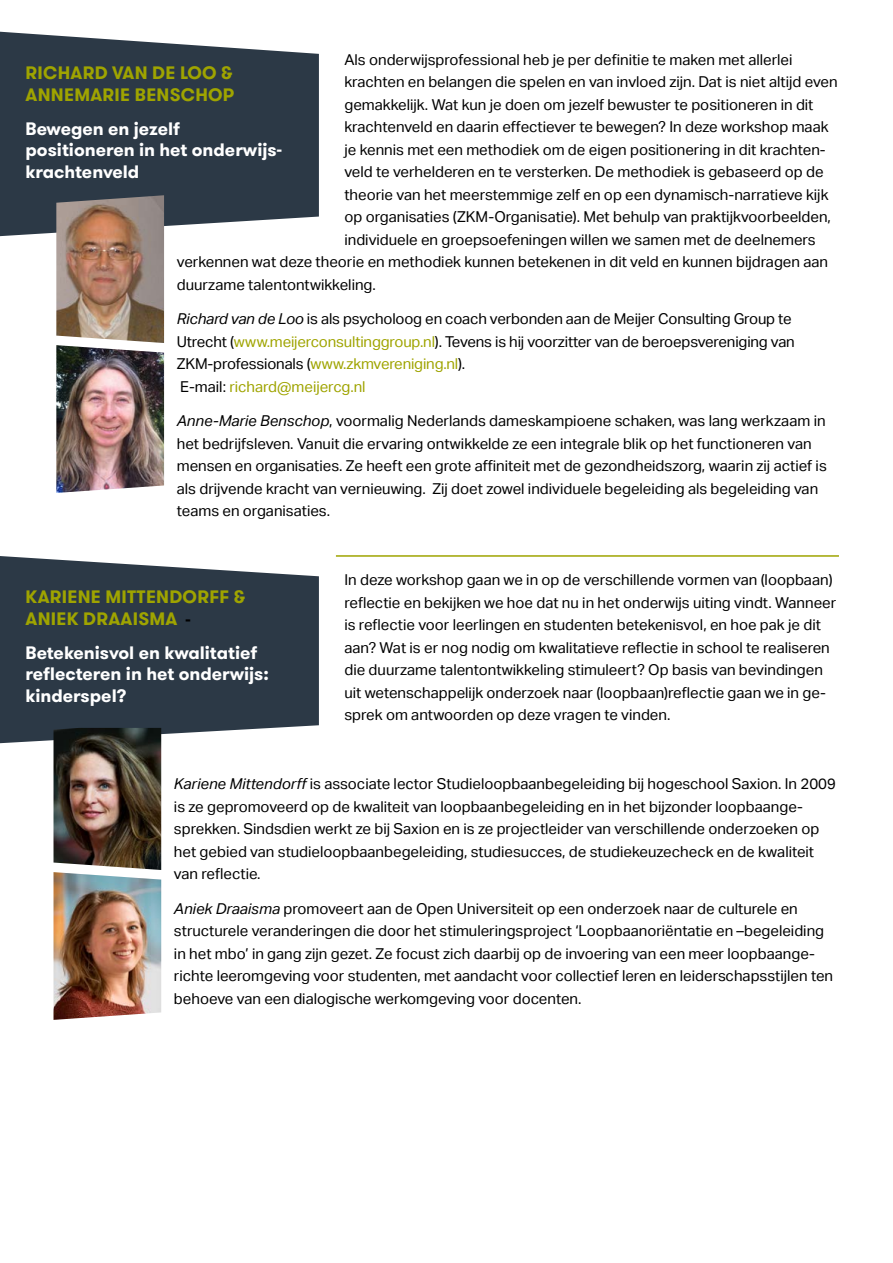
<style>
.page{position:relative;width:893px;height:1263px;background:#fff}
.page>*{position:absolute;margin:0;border:0;box-sizing:border-box;transform-origin:0 0}
.t1{font:700 18px/21.6px "GT Walsheim Pro";color:#fff}
.t2{font:700 18px/22.5px "GT Walsheim Pro";letter-spacing:.015em;color:#9fa400}
.t3{font:15px/22.5px "Aktiv Grotesk";color:#000}
.s1{font-style:italic}
.s2{color:#9fa400}
.s3{font-family:"Aktiv Grotesk";font-size:15px;color:#000}
</style>
<div class="page">
<svg style="left:0;top:556px;width:319px;height:187px;background:#3f4b57"></svg>
<hr style="left:336px;top:555px;width:503px;height:2px;background:#9fa400">
<svg style="left:0;top:32px;width:319px;height:204px;background:#404b57"></svg>
<img style="left:56px;top:195px;width:108px;height:148px">
<img style="left:54px;top:728px;width:107px;height:142px">
<img style="left:56px;top:345px;width:108px;height:148px">
<img style="left:54px;top:872px;width:107px;height:148px">
<p class="t3" style="left:344px;top:48px;width:450px">Als onderwijsprofessional heb je per definitie te maken met allerlei</p>
<p class="t3" style="left:344px;top:71px;width:495px">krachten en belangen die spelen en van invloed zijn. Dat is niet altijd even</p>
<p class="t3" style="left:344px;top:93px;width:471px">gemakkelijk. Wat kun je doen om jezelf bewuster te positioneren in dit</p>
<p class="t3" style="left:344px;top:116px;width:486px">krachtenveld en daarin effectiever te bewegen? In deze workshop maak</p>
<p class="t3" style="left:344px;top:138px;width:483px">je kennis met een methodiek om de eigen positionering in dit krachten-</p>
<p class="t3" style="left:344px;top:161px;width:481px">veld te verhelderen en te versterken. De methodiek is gebaseerd op de</p>
<p class="t3" style="left:344px;top:183px;width:486px">theorie van het meerstemmige zelf en op een dynamisch-narratieve kijk</p>
<p class="t3" style="left:344px;top:206px;width:488px">op organisaties (ZKM-Organisatie). Met behulp van praktijkvoorbeelden,</p>
<p class="t3" style="left:344px;top:228px;width:473px">individuele en groepsoefeningen willen we samen met de deelnemers</p>
<p class="t3" style="left:177px;top:251px;width:653px">verkennen wat deze theorie en methodiek kunnen betekenen in dit veld en kunnen bijdragen aan</p>
<p class="t3" style="left:177px;top:273px;width:200px">duurzame talentontwikkeling.</p>
<p class="t3" style="left:177px;top:308px;width:619px"><span class="s1">Richard van de Loo</span> is als psycholoog en coach verbonden aan de Meijer Consulting Group te Utrecht (<span class="s2">www.meijerconsultinggroup.nl</span>). Tevens is hij voorzitter van de beroepsvereniging van ZKM-professionals (<span class="s2">www.zkmvereniging.nl</span>).<br>E-mail: <span class="s2">richard@meijercg.nl</span></p>
<p class="t3" style="left:177px;top:410px;width:651px"><span class="s1">Anne-Marie Benschop</span>, voormalig Nederlands dameskampioene schaken, was lang werkzaam in het bedrijfsleven. Vanuit die ervaring ontwikkelde ze een integrale blik op het functioneren van mensen en organisaties. Ze heeft een grote affiniteit met de gezondheidszorg, waarin zij actief is als drijvende kracht van vernieuwing. Zij doet zowel individuele begeleiding als begeleiding van teams en organisaties.</p>
<p class="t2" style="left:26px;top:62px;width:210px;line-height:21.6px">RICHARD VAN DE LOO &amp;<br>ANNEMARIE BENSCHOP</p>
<p class="t1" style="left:26px;top:118px;width:258px">Bewegen en jezelf positioneren in het onderwijs&shy;krachtenveld</p>
<p class="t2" style="left:26px;top:585px;width:221px">KARIENE MITTENDORFF &amp;<br>ANIEK DRAAISMA <span class="s3">-</span></p>
<p class="t1" style="left:26px;top:642px;width:245px">Betekenisvol en kwalitatief reflecteren in het onderwijs: kinderspel?</p>
<p class="t3" style="left:344px;top:569px;width:493px">In deze workshop gaan we in op de verschillende vormen van (loopbaan) reflectie en bekijken we hoe dat nu in het onderwijs uiting vindt. Wanneer is reflectie voor leerlingen en studenten betekenisvol, en hoe pak je dit aan? Wat is er nog nodig om kwalitatieve reflectie in school te realiseren die duurzame talentontwikkeling stimuleert? Op basis van bevindingen uit wetenschappelijk onderzoek naar (loopbaan)reflectie gaan we in ge&shy;sprek om antwoorden op deze vragen te vinden.</p>
<p class="t3" style="left:174px;top:773px;width:663px"><span class="s1">Kariene Mittendorff</span> is associate lector Studieloopbaanbegeleiding bij hogeschool Saxion. In 2009 is ze gepromoveerd op de kwaliteit van loopbaanbegeleiding en in het bijzonder loopbaange&shy;sprekken. Sindsdien werkt ze bij Saxion en is ze projectleider van verschillende onderzoeken op het gebied van studieloopbaanbegeleiding, studiesucces, de studiekeuzecheck en de kwaliteit van reflectie.</p>
<p class="t3" style="left:174px;top:897px;width:661px"><span class="s1">Aniek Draaisma</span> promoveert aan de Open Universiteit op een onderzoek naar de culturele en structurele veranderingen die door het stimuleringsproject ‘Loopbaanoriëntatie en –begeleiding in het mbo’ in gang zijn gezet. Ze focust zich daarbij op de invoering van een meer loopbaange&shy;richte leeromgeving voor studenten, met aandacht voor collectief leren en leiderschapsstijlen ten behoeve van een dialogische werkomgeving voor docenten.</p>
</div>
